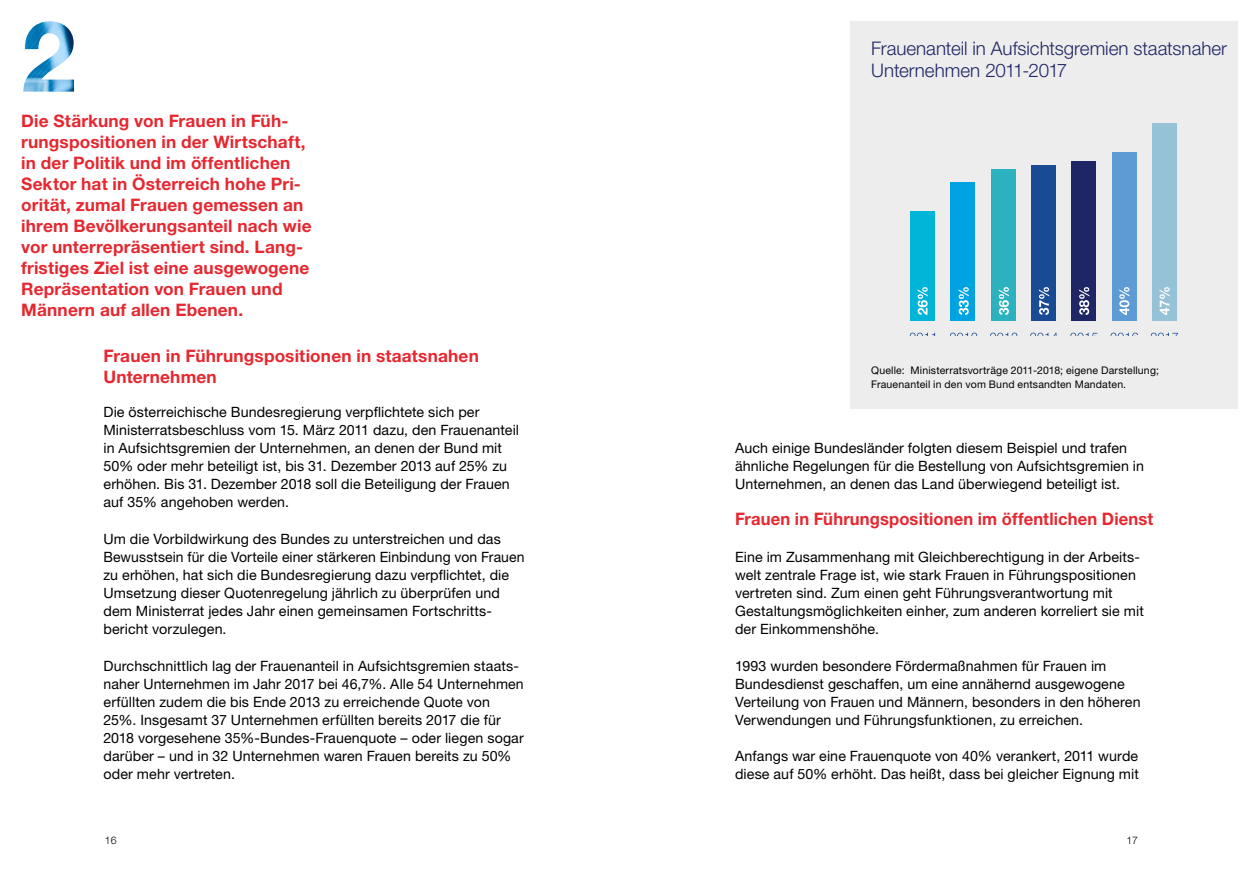
<style>
.page{position:relative;width:1259px;height:893px;background:#fff}
.page>*{position:absolute;margin:0;border:0;box-sizing:border-box;transform-origin:0 0}
.t1{font:300 18.75px/22.5px "Helvetica Neue LT Std";color:#1f2665}
.Einleitung{font:700 17.25px/21px "Helvetica Neue LT Std";letter-spacing:.01em;color:#e62730}
.Überschrift_4_bold_11_5pt_red{font:700 17.25px/21px "Helvetica Neue LT Std";letter-spacing:.01em;color:#e62730}
.Überschrift_4_bold_11_5pt_red-2{font:700 17.25px "Helvetica Neue LT Std";letter-spacing:.01em;color:#e62730;scale:.96 1}
.Fließtext_roman_9_5pt{font:14.25px/18.1px "Helvetica Neue LT Std";letter-spacing:.005em;color:#000}
.t2{font:10.5px/13.5px "Helvetica Neue LT Std";letter-spacing:.02em;color:#000}
.t3{font:300 10.5px "Helvetica Neue";color:#000}
</style>
<div class="page">
<img style="left:23px;top:21px;width:51px;height:71px">
<div style="left:850px;top:21px;width:387px;height:388px;background:#ededed"></div>
<div style="left:1152px;top:123px;width:24px;height:198px;background:#96c2d7"></div>
<div style="left:1112px;top:152px;width:24px;height:169px;background:#5e9ad3"></div>
<div style="left:1071px;top:161px;width:25px;height:160px;background:#1f2665"></div>
<div style="left:1031px;top:165px;width:24px;height:156px;background:#184b94"></div>
<div style="left:991px;top:169px;width:24px;height:152px;background:#2cb1be"></div>
<div style="left:950px;top:182px;width:25px;height:139px;background:#00a3e2"></div>
<div style="left:910px;top:211px;width:24px;height:110px;background:#00b5d8"></div>
<svg style="left:917px;top:287px;width:10px;height:28px"></svg>
<svg style="left:998px;top:287px;width:11px;height:28px"></svg>
<svg style="left:958px;top:287px;width:11px;height:28px"></svg>
<svg style="left:1039px;top:287px;width:10px;height:28px"></svg>
<svg style="left:1119px;top:287px;width:10px;height:28px"></svg>
<svg style="left:1151px;top:333px;width:27px;height:2px"></svg>
<svg style="left:1110px;top:333px;width:28px;height:2px"></svg>
<svg style="left:1070px;top:333px;width:28px;height:2px"></svg>
<svg style="left:1030px;top:333px;width:27px;height:2px"></svg>
<svg style="left:990px;top:333px;width:27px;height:2px"></svg>
<svg style="left:950px;top:333px;width:27px;height:2px"></svg>
<svg style="left:910px;top:333px;width:25px;height:2px"></svg>
<svg style="left:1159px;top:287px;width:10px;height:28px"></svg>
<svg style="left:1079px;top:287px;width:10px;height:28px"></svg>
<p class="Einleitung" style="left:21px;top:109px;width:292px">Die Stärkung von Frauen in Füh&shy;rungspositionen in der Wirtschaft, in der Politik und im öffentlichen Sektor hat in Österreich hohe Pri&shy;orität, zumal Frauen gemessen an ihrem Bevölkerungsanteil nach wie vor unterrepräsentiert sind. Lang&shy;fristiges Ziel ist eine ausgewogene Repräsentation von Frauen und Männern auf allen Ebenen.</p>
<h2 class="Überschrift_4_bold_11_5pt_red" style="left:103px;top:345px;width:377px">Frauen in Führungspositionen in staatsnahen<br>Unternehmen</h2>
<p class="Fließtext_roman_9_5pt" style="left:103px;top:402px;width:417px">Die österreichische Bundesregierung verpflichtete sich per Ministerratsbeschluss vom 15. März 2011 dazu, den Frauenanteil in Aufsichtsgremien der Unternehmen, an denen der Bund mit 50% oder mehr beteiligt ist, bis 31. Dezember 2013 auf 25% zu erhöhen. Bis 31. Dezember 2018 soll die Beteiligung der Frauen auf 35% angehoben werden.</p>
<p class="Fließtext_roman_9_5pt" style="left:103px;top:529px;width:422px">Um die Vorbildwirkung des Bundes zu unterstreichen und das Bewusstsein für die Vorteile einer stärkeren Einbindung von Frauen zu erhöhen, hat sich die Bundesregierung dazu verpflichtet, die Umsetzung dieser Quotenregelung jährlich zu überprüfen und dem Ministerrat jedes Jahr einen gemeinsamen Fortschritts&shy;bericht vorzulegen.</p>
<p class="Fließtext_roman_9_5pt" style="left:103px;top:656px;width:422px">Durchschnittlich lag der Frauenanteil in Aufsichtsgremien staats&shy;naher Unternehmen im Jahr 2017 bei 46,7%. Alle 54 Unternehmen erfüllten zudem die bis Ende 2013 zu erreichende Quote von 25%. Insgesamt 37 Unternehmen erfüllten bereits 2017 die für 2018 vorgesehene 35%-Bundes-Frauenquote – oder liegen sogar darüber – und in 32 Unternehmen waren Frauen bereits zu 50% oder mehr vertreten.</p>
<h1 class="t1" style="left:871px;top:37px;width:357px">Frauenanteil in Aufsichtsgremien staatsnaher<br>Unternehmen 2011-2017</h1>
<p class="t2" style="left:871px;top:364px;width:289px">Quelle: Ministerratsvorträge 2011-2018; eigene Darstellung;<br>Frauenanteil in den vom Bund entsandten Mandaten.</p>
<p class="Fließtext_roman_9_5pt" style="left:735px;top:439px;width:410px">Auch einige Bundesländer folgten diesem Beispiel und trafen ähnliche Regelungen für die Bestellung von Aufsichtsgremien in<br>Unternehmen, an denen das Land überwiegend beteiligt ist.</p>
<h2 class="Überschrift_4_bold_11_5pt_red-2" style="left:735px;top:509px;width:437px">Frauen in Führungspositionen im öffentlichen Dienst</h2>
<p class="Fließtext_roman_9_5pt" style="left:735px;top:547px;width:410px">Eine im Zusammenhang mit Gleichberechtigung in der Arbeits&shy;welt zentrale Frage ist, wie stark Frauen in Führungspositionen vertreten sind. Zum einen geht Führungsverantwortung mit Gestaltungsmöglichkeiten einher, zum anderen korreliert sie mit der Einkommenshöhe.</p>
<p class="Fließtext_roman_9_5pt" style="left:735px;top:656px;width:407px">1993 wurden besondere Fördermaßnahmen für Frauen im Bundesdienst geschaffen, um eine annähernd ausgewogene Verteilung von Frauen und Männern, besonders in den höheren Verwendungen und Führungsfunktionen, zu erreichen.</p>
<p class="Fließtext_roman_9_5pt" style="left:735px;top:747px;width:405px">Anfangs war eine Frauenquote von 40% verankert, 2011 wurde diese auf 50% erhöht. Das heißt, dass bei gleicher Eignung mit</p>
<p class="t3" style="left:105px;top:834px;width:13px">16</p>
<p class="t3" style="left:1126px;top:834px;width:13px">17</p>
</div>
